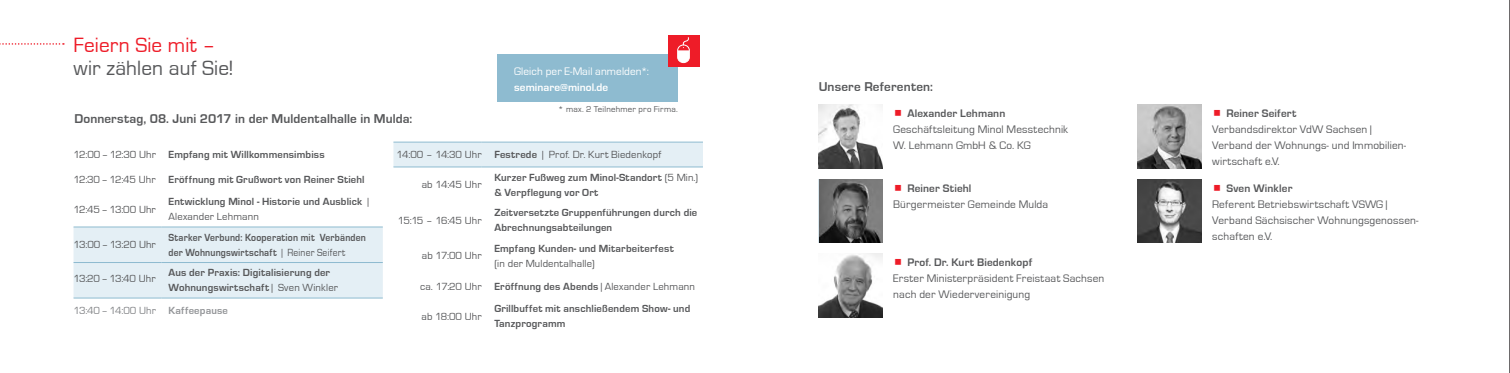
<style>
.page{position:relative;width:1510px;height:373px;background:#fff}
.page>*{position:absolute;margin:0;border:0;box-sizing:border-box;transform-origin:0 0}
.Headline{font:21.25px/22.5px "Eurostile";letter-spacing:.005em;color:#57585a}
.Subline{font:700 13.12px "Eurostile";letter-spacing:.01em;color:#57585a}
.Copy{font:11.25px/16px "Eurostile";letter-spacing:.015em;color:#57585a}
.t1{font:700 11.25px "Eurostile";letter-spacing:.015em;color:#57585a}
.Blauer_Kasten_Copy{font:11.25px/16px "Eurostile";letter-spacing:.01em;color:#fff}
.Tabelle_Copy{font:700 10.62px/15px "Eurostile";letter-spacing:.015em;color:#57585a}
.Tabelle_Copy-2{font:10.62px "Eurostile";color:#57585a}
.Tabelle_Copy-3{font:700 10.62px/15px "Eurostile";letter-spacing:.015em;color:#57585a;scale:.9 1}
.Tabelle_Copy-4{font:10.62px "Eurostile";letter-spacing:.02em;color:#57585a}
.t2{font:10.62px "Eurostile";letter-spacing:-.005em;color:#808285}
.Tabelle_Copy-5{font:10.62px "Eurostile";letter-spacing:-.045em;color:#57585a}
.t3{font:700 10.62px "Eurostile";letter-spacing:.02em;color:#939598}
.Fußnote{font:8.75px "Eurostile";letter-spacing:.025em;color:#57585a}
.s1{color:#ee1c28}
.s2{font-weight:700}
.s3{font-weight:400}
</style>
<div class="page">
<hr style="left:1509px;top:0;width:1px;height:372px;background:#231f20">
<div style="left:74px;top:227px;width:309px;height:70px;background:#e4eff5"></div>
<hr style="left:74px;top:262px;width:87px;height:1px;background:#8ebbd0">
<hr style="left:161px;top:262px;width:222px;height:1px;background:#8ebbd0">
<hr style="left:74px;top:226px;width:87px;height:1px;background:#8ebbd0">
<hr style="left:161px;top:226px;width:222px;height:1px;background:#8ebbd0">
<hr style="left:74px;top:297px;width:87px;height:1px;background:#8ebbd0">
<hr style="left:161px;top:297px;width:222px;height:1px;background:#8ebbd0">
<div style="left:393px;top:143px;width:310px;height:23px;background:#e4eff5"></div>
<hr style="left:393px;top:142px;width:88px;height:1px;background:#8ebbd0">
<hr style="left:481px;top:142px;width:222px;height:1px;background:#8ebbd0">
<hr style="left:393px;top:166px;width:88px;height:1px;background:#8ebbd0">
<hr style="left:481px;top:166px;width:222px;height:1px;background:#8ebbd0">
<div style="left:497px;top:54px;width:181px;height:47px;background:#8ebbd0"></div>
<div style="left:667px;top:35px;width:32px;height:32px;background:#ee1c28"></div>
<img style="left:1137px;top:179px;width:64px;height:63px">
<img style="left:1137px;top:104px;width:64px;height:64px">
<img style="left:819px;top:179px;width:63px;height:63px">
<img style="left:819px;top:104px;width:63px;height:64px">
<img style="left:819px;top:253px;width:63px;height:64px">
<div style="left:677px;top:44px;width:13px;height:19px;border:1px solid #fff;border-radius:6px"></div>
<svg style="left:677px;top:37px;width:13px;height:25px"></svg>
<svg style="left:0;top:43px;width:64px;height:2px"></svg>
<p class="Headline" style="left:74px;top:34px;width:162px"><span class="s1">Feiern Sie mit – </span>wir zählen auf Sie!</p>
<p class="Subline" style="left:74px;top:111px;width:339px">Donnerstag, 08. Juni 2017 in der Muldentalhalle in Mulda:</p>
<p class="Blauer_Kasten_Copy" style="left:514px;top:63px;width:136px">Gleich per E-Mail anmelden*: <span class="s2">seminare@minol.de</span></p>
<p class="Fußnote" style="left:558px;top:104px;width:121px">* max. 2 Teilnehmer pro Firma.</p>
<p class="Tabelle_Copy-2" style="left:74px;top:148px;width:84px">12:00–12:30 Uhr</p>
<p class="Tabelle_Copy" style="left:168px;top:147px;width:158px">Empfang mit Willkommensimbiss</p>
<p class="Tabelle_Copy-2" style="left:74px;top:173px;width:84px">12:30–12:45 Uhr</p>
<p class="Tabelle_Copy" style="left:168px;top:171px;width:197px">Eröffnung mit Grußwort von Reiner Stiehl</p>
<p class="Tabelle_Copy-2" style="left:74px;top:203px;width:84px">12:45–13:00 Uhr</p>
<p class="Tabelle_Copy" style="left:168px;top:194px;width:201px">Entwicklung Minol - Historie und Ausblick <span class="s3">|<br>Alexander Lehmann</span></p>
<p class="Tabelle_Copy-2" style="left:74px;top:238px;width:84px">13:00–13:20 Uhr</p>
<p class="Tabelle_Copy-3" style="left:168px;top:229px;width:221px">Starker Verbund: Kooperation mit Verbänden der Wohnungswirtschaft <span class="s3">| Reiner Seifert</span></p>
<p class="Tabelle_Copy-2" style="left:74px;top:272px;width:84px">13:20–13:40 Uhr</p>
<p class="Tabelle_Copy" style="left:168px;top:265px;width:171px">Aus der Praxis: Digitalisierung der<br>Wohnungswirtschaft <span class="s3">| Sven Winkler</span></p>
<p class="t2" style="left:74px;top:304px;width:84px">13:40–14:00 Uhr</p>
<p class="t3" style="left:168px;top:304px;width:61px">Kaffeepause</p>
<p class="Tabelle_Copy-2" style="left:396px;top:148px;width:87px">14:00 – 14:30 Uhr</p>
<p class="Tabelle_Copy-4" style="left:494px;top:148px;width:168px"><span class="s2">Festrede</span> | Prof. Dr. Kurt Biedenkopf</p>
<p class="Tabelle_Copy-2" style="left:422px;top:179px;width:61px">ab 14:45 Uhr</p>
<p class="Tabelle_Copy" style="left:494px;top:170px;width:205px">Kurzer Fußweg zum Minol-Standort <span class="s3">(5 Min.) </span>&amp; Verpflegung vor Ort</p>
<p class="Tabelle_Copy-5" style="left:398px;top:214px;width:85px">15:15 – 16:45 Uhr</p>
<p class="Tabelle_Copy" style="left:494px;top:205px;width:204px">Zeitversetzte Gruppenführungen durch die<br>Abrechnungsabteilungen</p>
<p class="Tabelle_Copy-2" style="left:422px;top:249px;width:61px">ab 17:00 Uhr</p>
<p class="Tabelle_Copy" style="left:494px;top:240px;width:181px">Empfang Kunden- und Mitarbeiterfest <span class="s3">(in der Muldentalhalle)</span></p>
<p class="Tabelle_Copy-2" style="left:420px;top:280px;width:63px">ca. 17:20 Uhr</p>
<p class="Tabelle_Copy" style="left:494px;top:278px;width:202px">Eröffnung des Abends <span class="s3">| Alexander Lehmann</span></p>
<p class="Tabelle_Copy-2" style="left:421px;top:310px;width:62px">ab 18:00 Uhr</p>
<p class="Tabelle_Copy" style="left:494px;top:301px;width:197px">Grillbuffet mit anschließendem Show- und<br>Tanzprogramm</p>
<p class="Subline" style="left:819px;top:79px;width:116px">Unsere Referenten:</p>
<p class="t1" style="left:907px;top:107px;width:99px">Alexander Lehmann</p>
<p class="Copy" style="left:893px;top:121px;width:176px">Geschäftsleitung Minol Messtechnik</p>
<p class="Copy" style="left:893px;top:137px;width:139px">W. Lehmann GmbH &amp; Co. KG</p>
<p class="t1" style="left:907px;top:182px;width:66px">Reiner Stiehl</p>
<p class="Copy" style="left:893px;top:196px;width:156px">Bürgermeister Gemeinde Mulda</p>
<p class="t1" style="left:907px;top:256px;width:126px">Prof. Dr. Kurt Biedenkopf</p>
<p class="Copy" style="left:893px;top:270px;width:213px">Erster Ministerpräsident Freistaat Sachsen nach der Wiedervereinigung</p>
<p class="t1" style="left:1226px;top:107px;width:72px">Reiner Seifert</p>
<p class="Copy" style="left:1212px;top:121px;width:160px">Verbandsdirektor VdW Sachsen |</p>
<p class="Copy" style="left:1212px;top:137px;width:195px">Verband der Wohnungs- und Immobilien&shy;wirtschaft e.V.</p>
<p class="t1" style="left:1226px;top:182px;width:67px">Sven Winkler</p>
<p class="Copy" style="left:1212px;top:196px;width:176px">Referent Betriebswirtschaft VSWG |</p>
<p class="Copy" style="left:1212px;top:212px;width:208px">Verband Sächsischer Wohnungsgenossen&shy;schaften e.V.</p>
</div>
